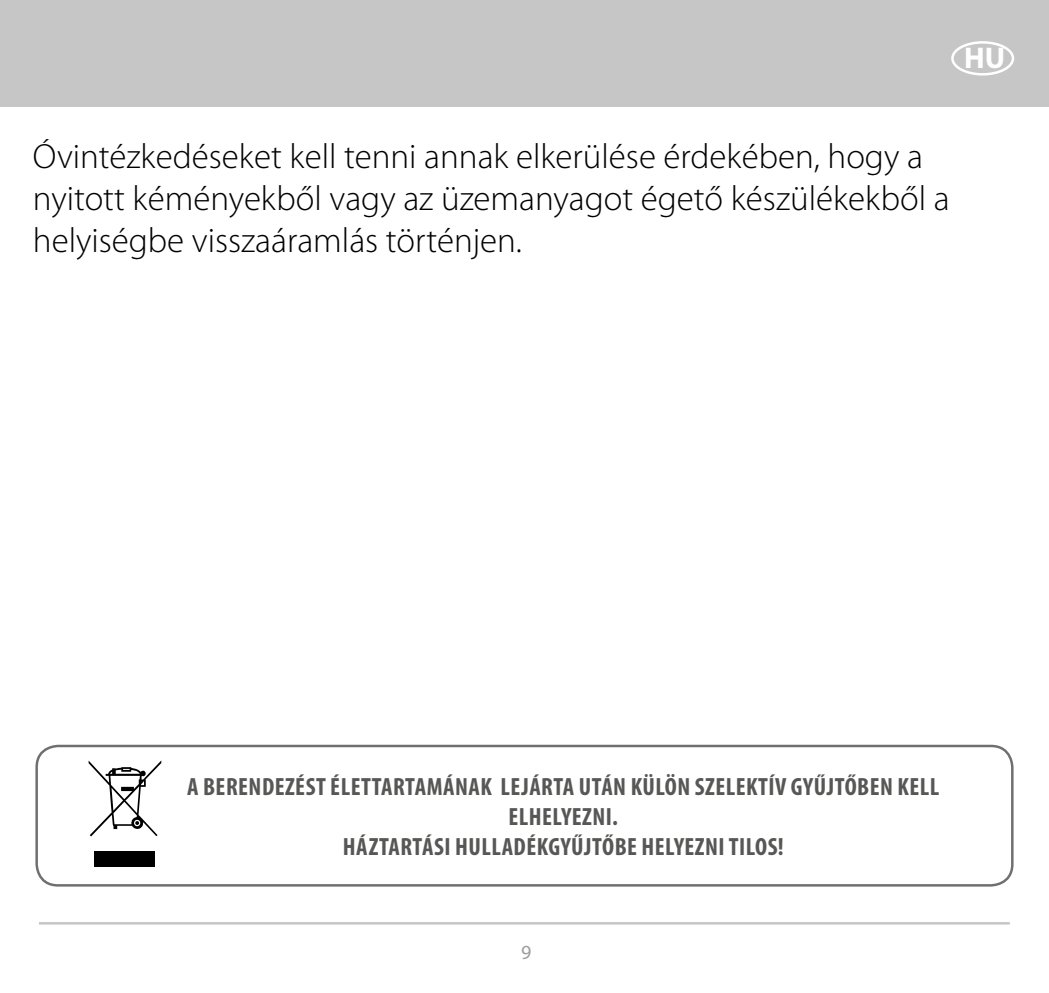
<style>
.page{position:relative;width:1049px;height:993px;background:#fff}
.page>*{position:absolute;margin:0;border:0;box-sizing:border-box;transform-origin:0 0}
.t1{font:300 35px/42px "Myriad Pro";color:#000}
.t2{font:700 30px "Myriad Pro";color:#fff}
.t3{font:700 condensed 25px/30px "Myriad Pro";letter-spacing:.02em;color:#575756;text-align:center}
.t4{font:20px "Myriad Pro";color:#9d9d9c}
</style>
<div class="page">
<div style="left:0;top:0;width:1049px;height:106px;background:#c6c6c6"></div>
<hr style="left:39px;top:921px;width:971px;height:3px;background:#c6c6c6">
<div style="left:951px;top:41px;width:63px;height:35px;border:2px solid #fff;border-radius:50%"></div>
<div style="left:35px;top:744px;width:978px;height:142px;border:2px solid #706f6f;border-radius:21px"></div>
<svg style="left:89px;top:761px;width:72px;height:75px"></svg>
<div style="left:95px;top:851px;width:60px;height:15px;background:#000"></div>
<p class="t2" style="left:964px;top:38px;width:43px">HU</p>
<p class="t1" style="left:33px;top:136px;width:918px">Óvintézkedéseket kell tenni annak elkerülése érdekében, hogy a nyitott kéményekből vagy az üzemanyagot égető készülékekből a helyiségbe visszaáramlás történjen.</p>
<p class="t3" style="left:187px;top:770px;width:754px">A BERENDEZÉST ÉLETTARTAMÁNAK LEJÁRTA UTÁN KÜLÖN SZELEKTÍV GYŰJTŐBEN KELL<br>ELHELYEZNI.<br>HÁZTARTÁSI HULLADÉKGYŰJTŐBE HELYEZNI TILOS!</p>
<p class="t4" style="left:521px;top:939px;width:12px">9</p>
</div>
